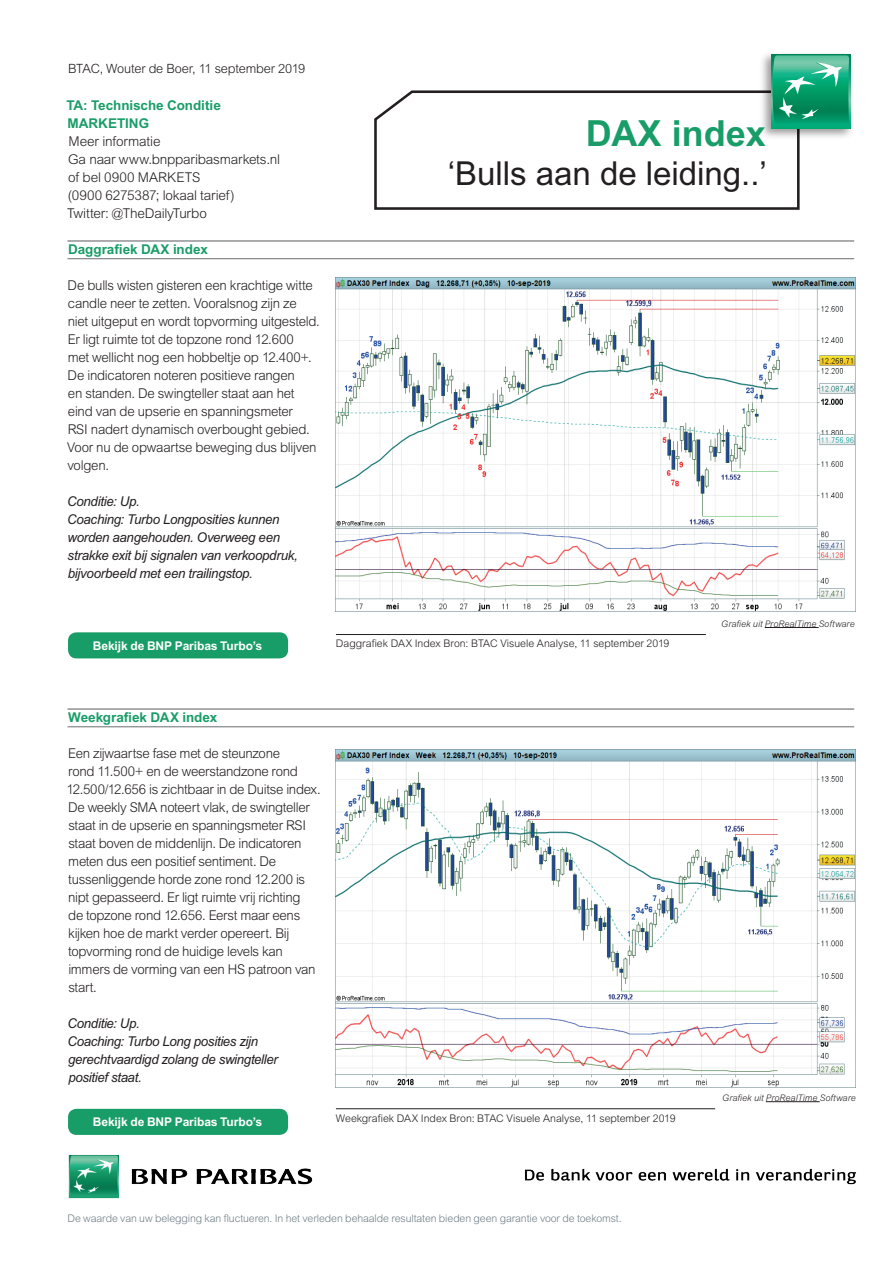
<style>
.page{position:relative;width:893px;height:1263px;background:#fff}
.page>*{position:absolute;margin:0;border:0;box-sizing:border-box;transform-origin:0 0}
.t1{font:700 36px "Arial MT Std";color:#199d68}
.t2{font:33px "Arial MT Std";color:#231f20}
.t3{font:300 13.5px/18px "Arial MT Std";letter-spacing:-.02em;color:#231f20}
.t4{font:italic 13.5px/18px "Arial MT Std";letter-spacing:-.02em;color:#231f20}
.t5{font:700 13.5px/18px "Arial MT Std";letter-spacing:-.005em;color:#199d68}
.t6{font:300 12.75px "Arial MT Std";letter-spacing:-.01em;color:#231f20}
.t7{font:700 12px "Arial MT Std";letter-spacing:-.01em;color:#fff}
.t8{font:300 10.5px "Arial MT Std";color:#231f20}
.t9{font:300 10.5px "Arial MT Std";letter-spacing:-.01em;color:#6f7e85}
.t10{font:italic 300 9px "Arial MT Std";letter-spacing:.005em;color:#231f20}
</style>
<div class="page">
<hr style="left:68px;top:240px;width:786px;height:2px;background:#6c6d70">
<hr style="left:68px;top:258px;width:786px;height:1px;background:#6c6d70">
<img style="left:336px;top:278px;width:519px;height:333px">
<img style="left:336px;top:749px;width:519px;height:338px">
<hr style="left:336px;top:634px;width:370px;height:1px;background:#231f20">
<hr style="left:336px;top:1108px;width:379px;height:1px;background:#231f20">
<div style="left:68px;top:632px;width:220px;height:26px;background:#199d68;border-radius:9px"></div>
<div style="left:68px;top:1109px;width:220px;height:26px;background:#199d68;border-radius:9px"></div>
<svg style="left:374px;top:90px;width:426px;height:120px"></svg>
<img style="left:756px;top:54px;width:96px;height:88px">
<svg style="left:771px;top:54px;width:80px;height:74px"></svg>
<svg style="left:772px;top:55px;width:77px;height:71px;background:#2cab81"></svg>
<hr style="left:765px;top:627px;width:54px;height:1px;background:#231f20">
<hr style="left:766px;top:1101px;width:54px;height:1px;background:#231f20">
<img style="left:525px;top:1168px;width:331px;height:17px">
<img style="left:68px;top:1155px;width:245px;height:44px">
<hr style="left:68px;top:708px;width:786px;height:2px;background:#6c6d70">
<hr style="left:68px;top:726px;width:786px;height:1px;background:#6c6d70">
<p class="t6" style="left:68px;top:62px;width:239px">BTAC, Wouter de Boer, 11 september 2019</p>
<p class="t5" style="left:66px;top:96px;width:156px">TA: Technische Conditie<br>MARKETING</p>
<p class="t3" style="left:67px;top:133px;width:214px">Meer informatie<br>Ga naar www.bnpparibasmarkets.nl of bel 0900 MARKETS<br>(0900 6275387; lokaal tarief)<br>Twitter: @TheDailyTurbo</p>
<p class="t5" style="left:68px;top:240px;width:141px">Daggrafiek DAX index</p>
<p class="t3" style="left:67px;top:277px;width:254px">De bulls wisten gisteren een krachtige witte candle neer te zetten. Vooralsnog zijn ze<br>niet uitgeput en wordt topvorming uitgesteld.<br>Er ligt ruimte tot de topzone rond 12.600<br>met wellicht nog een hobbeltje op 12.400+.<br>De indicatoren noteren positieve rangen<br>en standen. De swingteller staat aan het eind van de upserie en spanningsmeter<br>RSI nadert dynamisch overbought gebied.<br>Voor nu de opwaartse beweging dus blijven volgen.</p>
<p class="t4" style="left:67px;top:492px;width:232px">Conditie: Up.<br>Coaching: Turbo Longposities kunnen worden aangehouden. Overweeg een strakke exit bij signalen van verkoopdruk, bijvoorbeeld met een trailingstop.</p>
<p class="t7" style="left:93px;top:639px;width:171px">Bekijk de BNP Paribas Turbo’s</p>
<h1 class="t1" style="left:586px;top:112px;width:182px">DAX index</h1>
<h2 class="t2" style="left:448px;top:155px;width:321px">‘Bulls aan de leiding..’</h2>
<p class="t8" style="left:336px;top:638px;width:335px">Daggrafiek DAX Index Bron: BTAC Visuele Analyse, 11 september 2019</p>
<p class="t10" style="left:721px;top:618px;width:135px">Grafiek uit ProRealTime Software</p>
<p class="t5" style="left:68px;top:708px;width:151px">Weekgrafiek DAX index</p>
<p class="t3" style="left:66px;top:744px;width:256px">Een zijwaartse fase met de steunzone<br>rond 11.500+ en de weerstandzone rond 12.500/12.656 is zichtbaar in de Duitse index.<br>De weekly SMA noteert vlak, de swingteller staat in de upserie en spanningsmeter RSI staat boven de middenlijn. De indicatoren meten dus een positief sentiment. De tussenliggende horde zone rond 12.200 is nipt gepasseerd. Er ligt ruimte vrij richting<br>de topzone rond 12.656. Eerst maar eens kijken hoe de markt verder opereert. Bij topvorming rond de huidige levels kan immers de vorming van een HS patroon van start.</p>
<p class="t4" style="left:68px;top:1014px;width:212px">Conditie: Up.<br>Coaching: Turbo Long posities zijn gerechtvaardigd zolang de swingteller positief staat.</p>
<p class="t7" style="left:93px;top:1115px;width:171px">Bekijk de BNP Paribas Turbo’s</p>
<p class="t8" style="left:336px;top:1112px;width:341px">Weekgrafiek DAX Index Bron: BTAC Visuele Analyse, 11 september 2019</p>
<p class="t10" style="left:722px;top:1092px;width:135px">Grafiek uit ProRealTime Software</p>
<p class="t9" style="left:68px;top:1212px;width:556px">De waarde van uw belegging kan fluctueren. In het verleden behaalde resultaten bieden geen garantie voor de toekomst.</p>
</div>
